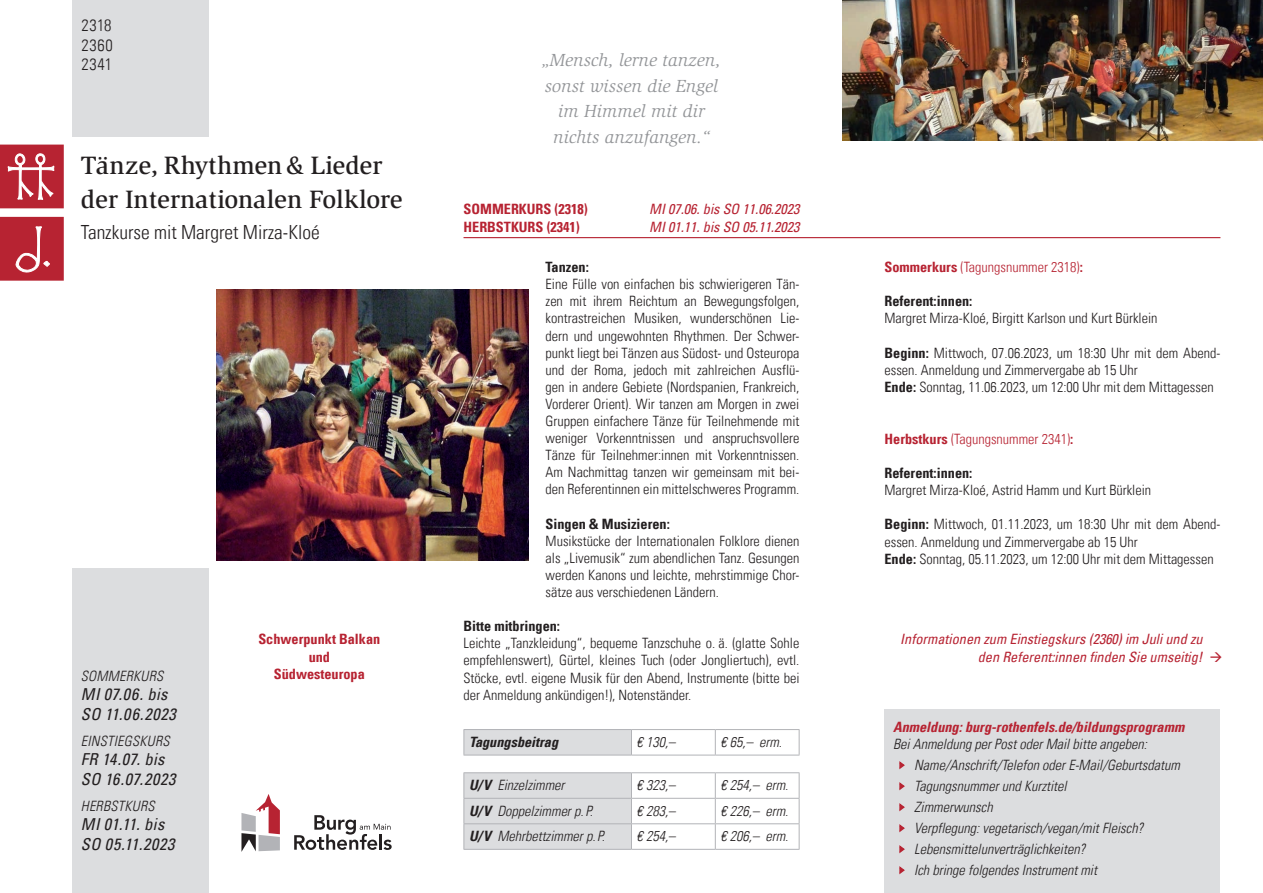
<style>
.page{position:relative;width:1263px;height:893px;background:#fff}
.page>*{position:absolute;margin:0;border:0;box-sizing:border-box;transform-origin:0 0}
.t1{font:500 25.8px/34.5px "Slimbach";letter-spacing:.01em;color:#231f20}
.t2{font:300 condensed 19.5px "Univers LT";color:#231f20}
.t3{font:italic 18px/25.5px "Slimbach";color:#939598;text-align:center}
.t4{font:italic condensed 16.5px/19.5px "Univers LT";letter-spacing:.025em;color:#231f20}
.t5{font:300 condensed 16.5px/19.5px "Univers LT";letter-spacing:.035em;color:#231f20;text-align:justify}
.t6{font:300 condensed 14.25px/17.1px "Univers LT";color:#231f20;text-align:justify}
.t7{font:italic 300 condensed 14.25px/21px "Univers LT";color:#231f20}
.t8{font:italic condensed 14.25px/17.1px "Univers LT";color:#b72332;text-align:right}
.t9{font:700 condensed 14.25px "Univers LT";color:#231f20}
.t10{font:700 condensed 14.25px/17.1px "Univers LT";color:#b72332;text-align:center}
.t11{font:300 condensed 14.25px "Univers LT";color:#b72332}
.t12{font:italic 700 condensed 14.25px "Univers LT";color:#b72332}
.t13{font:italic 300 condensed 14.25px "Univers LT";letter-spacing:.02em;color:#231f20}
.t14{font:italic 700 condensed 14.25px "Univers LT";color:#231f20}
.s1{font-weight:700}
</style>
<div class="page">
<div style="left:72px;top:0;width:136px;height:136px;background:#dcdddf"></div>
<div style="left:72px;top:569px;width:136px;height:324px;background:#dcdddf"></div>
<svg style="left:0;top:217px;width:64px;height:64px;background:#bc3543"></svg>
<svg style="left:0;top:145px;width:64px;height:64px;background:#c24551"></svg>
<svg style="left:294px;top:815px;width:98px;height:35px"></svg>
<svg style="left:241px;top:794px;width:39px;height:58px"></svg>
<img style="left:842px;top:0;width:421px;height:141px">
<div style="left:464px;top:730px;width:167px;height:25px;background:#dcdddf"></div>
<hr style="left:463px;top:729px;width:168px;height:1px;background:#b2b3b7">
<svg style="left:463px;top:730px;width:1px;height:25px"></svg>
<hr style="left:631px;top:729px;width:84px;height:1px;background:#b2b3b7">
<svg style="left:631px;top:730px;width:1px;height:25px"></svg>
<hr style="left:715px;top:729px;width:84px;height:1px;background:#b2b3b7">
<svg style="left:715px;top:730px;width:1px;height:25px"></svg>
<svg style="left:799px;top:730px;width:1px;height:25px"></svg>
<hr style="left:463px;top:755px;width:168px;height:1px;background:#b2b3b7">
<hr style="left:631px;top:755px;width:84px;height:1px;background:#b2b3b7">
<hr style="left:715px;top:755px;width:84px;height:1px;background:#b2b3b7">
<hr style="left:631px;top:798px;width:84px;height:1px;background:#b2b3b7">
<hr style="left:715px;top:798px;width:84px;height:1px;background:#b2b3b7">
<hr style="left:631px;top:823px;width:84px;height:1px;background:#b2b3b7">
<svg style="left:463px;top:773px;width:169px;height:76px;background:#dadbdd"></svg>
<hr style="left:715px;top:823px;width:84px;height:1px;background:#b2b3b7">
<svg style="left:715px;top:773px;width:1px;height:76px"></svg>
<svg style="left:799px;top:773px;width:1px;height:76px"></svg>
<hr style="left:463px;top:849px;width:168px;height:1px;background:#b2b3b7">
<hr style="left:631px;top:849px;width:84px;height:1px;background:#b2b3b7">
<hr style="left:715px;top:849px;width:84px;height:1px;background:#b2b3b7">
<hr style="left:463px;top:772px;width:168px;height:1px;background:#b2b3b7">
<hr style="left:631px;top:772px;width:84px;height:1px;background:#b2b3b7">
<hr style="left:715px;top:772px;width:84px;height:1px;background:#b2b3b7">
<img style="left:217px;top:289px;width:312px;height:271px">
<div style="left:884px;top:710px;width:336px;height:183px;background:#dcdddf"></div>
<svg style="left:899px;top:761px;width:6px;height:9px"></svg>
<svg style="left:899px;top:782px;width:6px;height:9px"></svg>
<svg style="left:899px;top:803px;width:6px;height:9px"></svg>
<svg style="left:899px;top:824px;width:6px;height:9px"></svg>
<svg style="left:899px;top:845px;width:6px;height:9px"></svg>
<svg style="left:899px;top:866px;width:6px;height:9px"></svg>
<hr style="left:463px;top:237px;width:757px;height:1px;background:#b72332">
<p class="t5" style="left:82px;top:16px;width:33px">2318<br>2360<br>2341</p>
<p class="t3" style="left:542px;top:48px;width:180px">„Mensch, lerne tanzen, sonst wissen die Engel im Himmel mit dir nichts anzufangen.“</p>
<h1 class="t1" style="left:81px;top:148px;width:323px">Tänze, Rhythmen &amp; Lieder der Internationalen Folklore</h1>
<p class="t10" style="left:463px;top:200px;width:126px">SOMMERKURS (2318)</p>
<p class="t8" style="left:649px;top:200px;width:152px">MI 07.06. bis SO 11.06.2023</p>
<p class="t10" style="left:463px;top:218px;width:118px">HERBSTKURS (2341)</p>
<p class="t8" style="left:649px;top:218px;width:152px">MI 01.11. bis SO 05.11.2023</p>
<p class="t9" style="left:546px;top:258px;width:45px">Tanzen:</p>
<p class="t6" style="left:546px;top:276px;width:255px">Eine Fülle von einfachen bis schwierigeren Tän&shy;zen mit ihrem Reichtum an Bewegungsfolgen, kontrastreichen Musiken, wunderschönen Lie&shy;dern und ungewohnten Rhythmen. Der Schwer&shy;punkt liegt bei Tänzen aus Südost- und Osteuropa und der Roma, jedoch mit zahlreichen Ausflü&shy;gen in andere Gebiete (Nordspanien, Frankreich, Vorderer Orient). Wir tanzen am Morgen in zwei Gruppen einfachere Tänze für Teilnehmende mit weniger Vorkenntnissen und anspruchsvollere Tänze für Teilnehmer:innen mit Vorkenntnissen.<br>Am Nachmittag tanzen wir gemeinsam mit bei&shy;den Referentinnen ein mittelschweres Programm.</p>
<p class="t9" style="left:546px;top:515px;width:126px">Singen &amp; Musizieren:</p>
<p class="t6" style="left:546px;top:532px;width:255px">Musikstücke der Internationalen Folklore dienen als „Livemusik“ zum abendlichen Tanz. Gesungen werden Kanons und leichte, mehrstimmige Chor&shy;sätze aus verschiedenen Ländern.</p>
<p class="t9" style="left:463px;top:617px;width:98px">Bitte mitbringen:</p>
<p class="t6" style="left:463px;top:635px;width:337px">Leichte „Tanzkleidung“, bequeme Tanzschuhe o. ä. (glatte Sohle empfehlenswert), Gürtel, kleines Tuch (oder Jongliertuch), evtl.<br>Stöcke, evtl. eigene Musik für den Abend, Instrumente (bitte bei der Anmeldung ankündigen!), Notenständer.</p>
<h2 class="t2" style="left:81px;top:221px;width:240px">Tanzkurse mit Margret Mirza-Kloé</h2>
<p class="t11" style="left:884px;top:258px;width:200px"><span class="s1">Sommerkurs</span> (Tagungsnummer 2318)<span class="s1">:</span></p>
<p class="t9" style="left:884px;top:292px;width:89px">Referent:innen:</p>
<p class="t6" style="left:884px;top:310px;width:275px">Margret Mirza-Kloé, Birgitt Karlson und Kurt Bürklein</p>
<p class="t6" style="left:884px;top:344px;width:337px;text-align:left"><span class="s1">Beginn:</span> Mittwoch, 07.06.2023, um 18:30 Uhr mit dem Abend&shy;essen. Anmeldung und Zimmervergabe ab 15 Uhr<br><span class="s1">Ende:</span> Sonntag, 11.06.2023, um 12:00 Uhr mit dem Mittagessen</p>
<p class="t11" style="left:884px;top:430px;width:190px"><span class="s1">Herbstkurs</span> (Tagungsnummer 2341)<span class="s1">:</span></p>
<p class="t9" style="left:884px;top:464px;width:89px">Referent:innen:</p>
<p class="t6" style="left:884px;top:482px;width:268px">Margret Mirza-Kloé, Astrid Hamm und Kurt Bürklein</p>
<p class="t6" style="left:884px;top:516px;width:337px;text-align:left"><span class="s1">Beginn:</span> Mittwoch, 01.11.2023, um 18:30 Uhr mit dem Abend&shy;essen. Anmeldung und Zimmervergabe ab 15 Uhr<br><span class="s1">Ende:</span> Sonntag, 05.11.2023, um 12:00 Uhr mit dem Mittagessen</p>
<p class="t10" style="left:258px;top:631px;width:123px">Schwerpunkt Balkan und<br>Südwesteuropa</p>
<p class="t8" style="left:900px;top:631px;width:304px">Informationen zum Einstiegskurs (2360) im Juli und zu den Referent:innen finden Sie umseitig!</p>
<p class="t12" style="left:893px;top:718px;width:293px">Anmeldung: burg-rothenfels.de/bildungsprogramm</p>
<p class="t7" style="left:914px;top:734px;width:267px;text-indent:-21px">Bei Anmeldung per Post oder Mail bitte angeben:<br>Name/Anschrift/Telefon oder E-Mail/Geburtsdatum Tagungsnummer und Kurztitel<br>Zimmerwunsch<br>Verpflegung: vegetarisch/vegan/mit Fleisch?<br>Lebensmittelunverträglichkeiten?<br>Ich bringe folgendes Instrument mit</p>
<p class="t13" style="left:81px;top:667px;width:84px">SOMMERKURS</p>
<p class="t4" style="left:81px;top:685px;width:96px">MI 07.06. bis<br>SO 11.06.2023</p>
<p class="t13" style="left:81px;top:732px;width:90px">EINSTIEGSKURS</p>
<p class="t4" style="left:81px;top:749px;width:96px">FR 14.07. bis<br>SO 16.07.2023</p>
<p class="t13" style="left:81px;top:797px;width:75px">HERBSTKURS</p>
<p class="t4" style="left:81px;top:814px;width:95px">MI 01.11. bis<br>SO 05.11.2023</p>
<p class="t14" style="left:469px;top:733px;width:91px">Tagungsbeitrag</p>
<p class="t7" style="left:637px;top:732px;width:40px">€ 130,–</p>
<p class="t7" style="left:720px;top:732px;width:63px">€ 65,– erm.</p>
<p class="t7" style="left:469px;top:775px;width:97px"><span class="s1">U/V</span> Einzelzimmer</p>
<p class="t7" style="left:637px;top:775px;width:40px">€ 323,–</p>
<p class="t7" style="left:720px;top:775px;width:70px">€ 254,– erm.</p>
<p class="t7" style="left:469px;top:800px;width:125px"><span class="s1">U/V</span> Doppelzimmer p. P.</p>
<p class="t7" style="left:637px;top:800px;width:40px">€ 283,–</p>
<p class="t7" style="left:720px;top:800px;width:70px">€ 226,– erm.</p>
<p class="t7" style="left:469px;top:826px;width:137px"><span class="s1">U/V</span> Mehrbettzimmer p. P.</p>
<p class="t7" style="left:637px;top:826px;width:40px">€ 254,–</p>
<p class="t7" style="left:720px;top:826px;width:70px">€ 206,– erm.</p>
</div>
